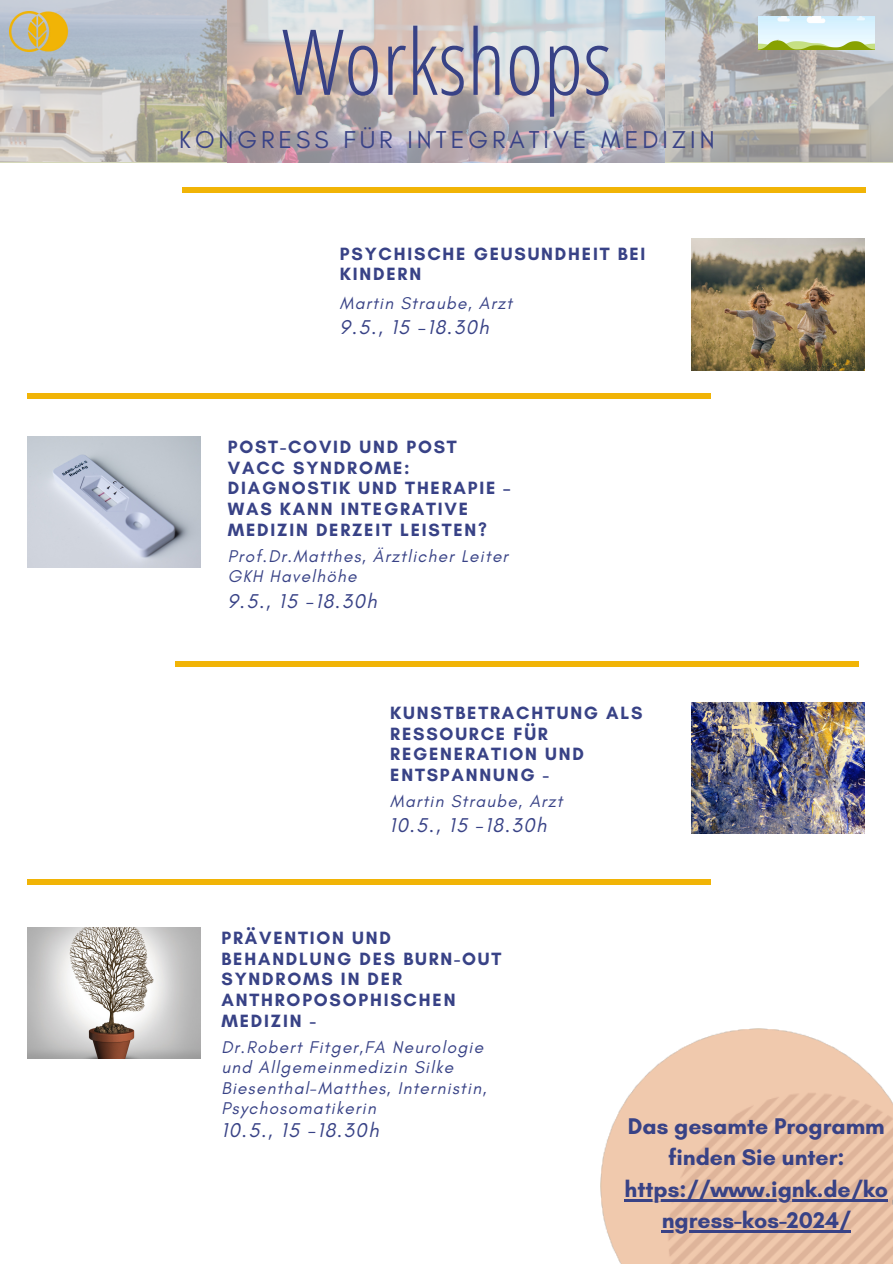
<style>
.page{position:relative;width:893px;height:1264px;background:#fff}
.page>*{position:absolute;margin:0;border:0;box-sizing:border-box;transform-origin:0 0}
.t1{font:300 91.05px "Open Sans Condensed";color:#384286}
.t2{font:24.75px "Glacial Indifference";letter-spacing:.16em;color:#384286}
.t3{font:700 23.1px/31.5px "Glacial Indifference";color:#384286;text-align:center}
.t4{font:italic 20.25px "Glacial Indifference";letter-spacing:.07em;color:#384286}
.t5{font:700 18.15px/20.5px "Glacial Indifference";letter-spacing:.1em;color:#384286}
.t6{font:italic 17.25px/20.2px "Glacial Indifference";letter-spacing:.07em;color:#384286}
</style>
<div class="page">
<img style="left:691px;top:238px;width:173px;height:132px">
<div style="left:182px;top:187px;width:683px;height:5px;background:#f1b406"></div>
<img style="left:27px;top:436px;width:173px;height:132px">
<img style="left:691px;top:702px;width:173px;height:131px">
<img style="left:27px;top:927px;width:173px;height:131px">
<svg style="left:0;top:0;width:892px;height:162px;background:#c1bdbc"></svg>
<img style="left:759px;top:17px;width:115px;height:33px">
<img style="left:9px;top:11px;width:61px;height:41px">
<img style="left:600px;top:1028px;width:292px;height:235px">
<hr style="left:624px;top:1198px;width:264px;height:3px;background:#384286">
<hr style="left:661px;top:1230px;width:189px;height:2px;background:#384286">
<div style="left:27px;top:393px;width:683px;height:6px;background:#f1b406"></div>
<div style="left:175px;top:661px;width:683px;height:5px;background:#f1b406"></div>
<div style="left:27px;top:879px;width:683px;height:6px;background:#f1b406"></div>
<p class="t1" style="left:282px;top:-2px;width:331px">Workshops</p>
<p class="t2" style="left:179px;top:125px;width:537px">KONGRESS FÜR INTEGRATIVE MEDIZIN</p>
<p class="t5" style="left:340px;top:243px;width:307px">PSYCHISCHE GEUSUNDHEIT BEI<br>KINDERN</p>
<p class="t6" style="left:340px;top:293px;width:174px">Martin Straube, Arzt</p>
<p class="t4" style="left:340px;top:315px;width:150px">9.5., 15 -18.30h</p>
<p class="t5" style="left:228px;top:436px;width:284px">POST-COVID UND POST<br>VACC SYNDROME:<br>DIAGNOSTIK UND THERAPIE –<br>WAS KANN INTEGRATIVE<br>MEDIZIN DERZEIT LEISTEN?</p>
<p class="t6" style="left:228px;top:546px;width:282px">Prof.Dr.Matthes, Ärztlicher Leiter<br>GKH Havelhöhe</p>
<p class="t4" style="left:228px;top:588px;width:150px">9.5., 15 -18.30h</p>
<p class="t5" style="left:390px;top:702px;width:254px">KUNSTBETRACHTUNG ALS<br>RESSOURCE FÜR<br>REGENERATION UND<br>ENTSPANNUNG -</p>
<p class="t6" style="left:390px;top:791px;width:174px">Martin Straube, Arzt</p>
<p class="t4" style="left:389px;top:812px;width:159px">10.5., 15 -18.30h</p>
<p class="t5" style="left:221px;top:927px;width:281px">PRÄVENTION UND<br>BEHANDLUNG DES BURN-OUT<br>SYNDROMS IN DER<br>ANTHROPOSOPHISCHEN<br>MEDIZIN -</p>
<p class="t6" style="left:221px;top:1036px;width:266px">Dr.Robert Fitger,FA Neurologie und Allgemeinmedizin Silke<br>Biesenthal-Matthes, Internistin,<br>Psychosomatikerin</p>
<p class="t4" style="left:221px;top:1118px;width:159px">10.5., 15 -18.30h</p>
<p class="t3" style="left:624px;top:1109px;width:265px">Das gesamte Programm finden Sie unter: https://www.ignk.de/ko ngress-kos-2024/</p>
</div>
